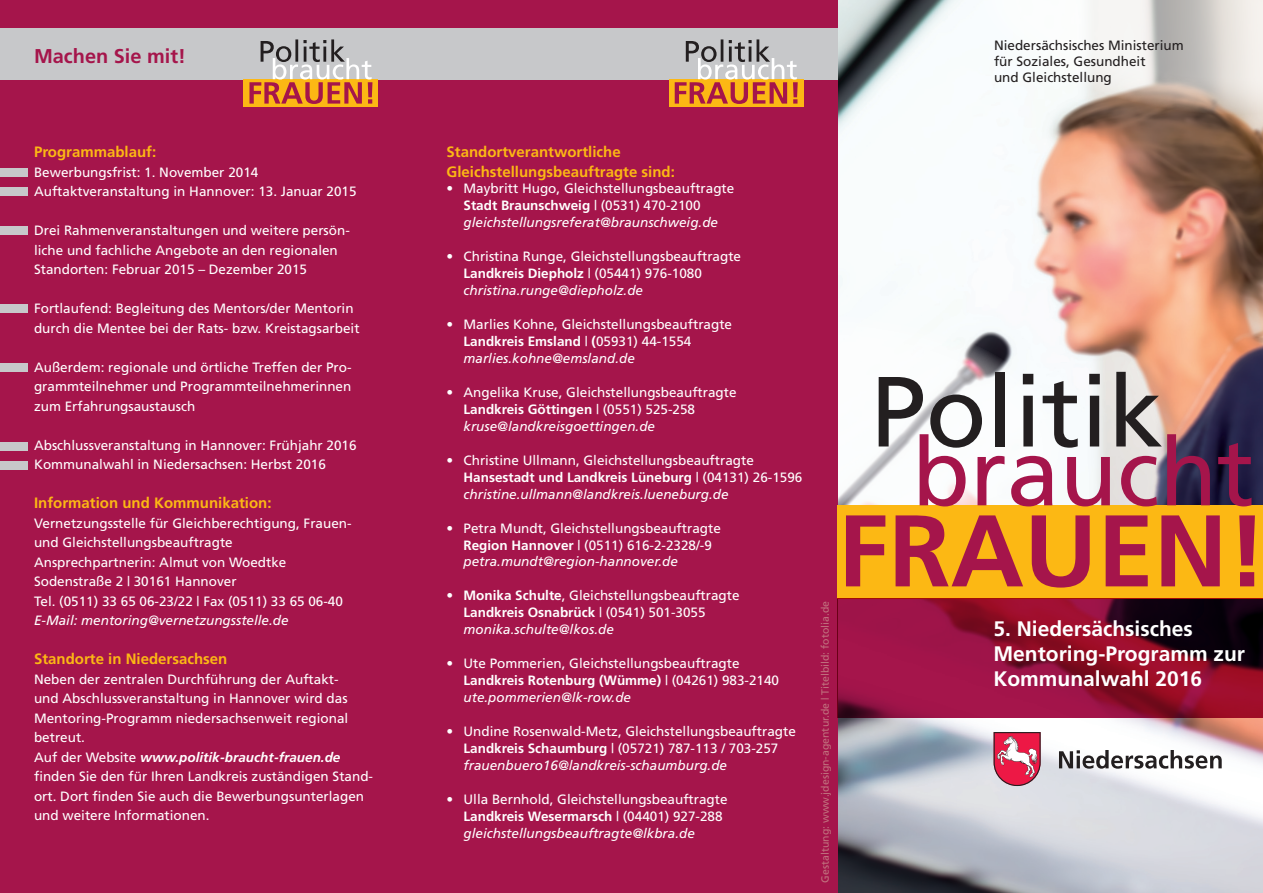
<style>
.page{position:relative;width:1263px;height:893px;background:#fff}
.page>*{position:absolute;margin:0;border:0;box-sizing:border-box;transform-origin:0 0}
.t1{font:700 101.55px "Frutiger";color:#a5154b}
.t2{font:99.6px "Frutiger";color:#231f20}
.t3{font:94.8px "Frutiger";color:#a5154b}
.t4{font:700 21px/25.2px "Frutiger";color:#fff}
.t5{font:700 19.95px "Frutiger";color:#a5154b}
.t6{font:700 15px/19.5px "Frutiger";color:#fcb814}
.t7{font:13.5px/17px "Frutiger";color:#fff}
.t8{font:13.5px/16.2px "Frutiger";color:#231f20}
.t9{font:italic 13.5px "Frutiger";color:#fff}
.t10{font:10.5px "Frutiger";color:#c1727e}
.s1{font-weight:700;font-style:italic}
.s2{font-weight:700}
.s3{font-style:italic}
</style>
<div class="page">
<img style="left:838px;top:0;width:425px;height:893px">
<svg style="left:838px;top:299px;width:243px;height:206px"></svg>
<svg style="left:968px;top:0;width:295px;height:128px"></svg>
<div style="left:0;top:0;width:838px;height:893px;background:#a5154b"></div>
<div style="left:0;top:168px;width:28px;height:9px;background:#c7c8ca"></div>
<div style="left:0;top:188px;width:28px;height:8px;background:#c7c8ca"></div>
<div style="left:0;top:227px;width:28px;height:8px;background:#c7c8ca"></div>
<div style="left:0;top:305px;width:28px;height:8px;background:#c7c8ca"></div>
<div style="left:0;top:363px;width:28px;height:9px;background:#c7c8ca"></div>
<div style="left:0;top:442px;width:28px;height:9px;background:#c7c8ca"></div>
<div style="left:0;top:462px;width:28px;height:8px;background:#c7c8ca"></div>
<div style="left:0;top:28px;width:838px;height:51px;background:#c7c8ca"></div>
<svg style="left:993px;top:732px;width:48px;height:54px"></svg>
<svg style="left:1059px;top:750px;width:163px;height:19px"></svg>
<div style="left:838px;top:505px;width:425px;height:94px;background:#fcb814"></div>
<svg style="left:838px;top:598px;width:425px;height:120px"></svg>
<div style="left:243px;top:79px;width:135px;height:28px;background:#fcb814"></div>
<svg style="left:249px;top:39px;width:123px;height:65px"></svg>
<div style="left:669px;top:79px;width:135px;height:28px;background:#fcb814"></div>
<svg style="left:675px;top:39px;width:123px;height:65px"></svg>
<h3 class="t5" style="left:34px;top:44px;width:153px">Machen Sie mit!</h3>
<p class="t6" style="left:34px;top:142px;width:124px">Programmablauf:</p>
<p class="t7" style="left:34px;top:162px;width:324px;line-height:19.5px">Bewerbungsfrist: 1. November 2014<br>Auftaktveranstaltung in Hannover: 13. Januar 2015</p>
<p class="t7" style="left:34px;top:220px;width:317px;line-height:19.5px">Drei Rahmenveranstaltungen und weitere persön&shy;liche und fachliche Angebote an den regionalen<br>Standorten: Februar 2015 – Dezember 2015</p>
<p class="t7" style="left:34px;top:298px;width:327px;line-height:19.5px">Fortlaufend: Begleitung des Mentors/der Mentorin durch die Mentee bei der Rats- bzw. Kreistagsarbeit</p>
<p class="t7" style="left:34px;top:357px;width:319px;line-height:19.5px;text-align:justify">Außerdem: regionale und örtliche Treffen der Pro&shy;grammteilnehmer und Programmteilnehmerinnen zum Erfahrungsaustausch</p>
<p class="t7" style="left:34px;top:435px;width:324px;line-height:19.5px">Abschlussveranstaltung in Hannover: Frühjahr 2016<br>Kommunalwahl in Niedersachsen: Herbst 2016</p>
<p class="t6" style="left:34px;top:493px;width:239px">Information und Kommunikation:</p>
<p class="t7" style="left:34px;top:513px;width:318px;line-height:19.5px">Vernetzungsstelle für Gleichberechtigung, Frauen&shy;und Gleichstellungsbeauftragte Ansprechpartnerin: Almut von Woedtke Sodenstraße 2 | 30161 Hannover<br>Tel. (0511) 33 65 06-23/22 | Fax (0511) 33 65 06-40</p>
<p class="t9" style="left:34px;top:612px;width:256px">E-Mail: mentoring@vernetzungsstelle.de</p>
<p class="t6" style="left:34px;top:649px;width:195px">Standorte in Niedersachsen</p>
<p class="t7" style="left:34px;top:669px;width:341px;line-height:19.5px">Neben der zentralen Durchführung der Auftakt-<br>und Abschlussveranstaltung in Hannover wird das Mentoring-Programm niedersachsenweit regional betreut.<br>Auf der Website <span class="s1">www.politik-braucht-frauen.de </span>finden Sie den für Ihren Landkreis zuständigen Stand&shy;ort. Dort finden Sie auch die Bewerbungsunterlagen und weitere Informationen.</p>
<p class="t8" style="left:994px;top:37px;width:191px">Niedersächsisches Ministerium für Soziales, Gesundheit<br>und Gleichstellung</p>
<p class="t6" style="left:446px;top:142px;width:230px">Standortverantwortliche<br>Gleichstellungsbeauftragte sind:</p>
<p class="t7" style="left:463px;top:180px;width:272px;text-indent:-17px">• Maybritt Hugo, Gleichstellungsbeauftragte<br><span class="s2">Stadt Braunschweig</span> | (0531) 470-2100 <span class="s3">gleichstellungsreferat@braunschweig.de</span></p>
<p class="t7" style="left:463px;top:248px;width:279px;text-indent:-17px">• Christina Runge, Gleichstellungsbeauftragte<br><span class="s2">Landkreis Diepholz</span> | (05441) 976-1080 <span class="s3">christina.runge@diepholz.de</span></p>
<p class="t7" style="left:463px;top:316px;width:270px;text-indent:-17px">• Marlies Kohne, Gleichstellungsbeauftragte<br><span class="s2">Landkreis Emsland</span> | <span class="s2">(</span>05931) 44-1554 <span class="s3">marlies.kohne@emsland.de</span></p>
<p class="t7" style="left:463px;top:384px;width:275px;text-indent:-17px">• Angelika Kruse, Gleichstellungsbeauftragte<br><span class="s2">Landkreis Göttingen</span> | (0551) 525-258 <span class="s3">kruse@landkreisgoettingen.de</span></p>
<p class="t7" style="left:463px;top:451px;width:340px;text-indent:-17px">• Christine Ullmann, Gleichstellungsbeauftragte<br><span class="s2">Hansestadt und Landkreis Lüneburg</span> | (04131) 26-1596 <span class="s3">christine.ullmann@landkreis.lueneburg.de</span></p>
<p class="t7" style="left:463px;top:519px;width:259px;text-indent:-17px">• Petra Mundt, Gleichstellungsbeauftragte<br><span class="s2">Region Hannover</span> | (0511) 616-2-2328/-9 <span class="s3">petra.mundt@region-hannover.de</span></p>
<p class="t7" style="left:463px;top:587px;width:278px;text-indent:-17px"><span class="s2">• Monika Schulte</span>, Gleichstellungsbeauftragte<br><span class="s2">Landkreis Osnabrück</span> | (0541) 501-3055 <span class="s3">monika.schulte@lkos.de</span></p>
<p class="t7" style="left:463px;top:655px;width:317px;text-indent:-17px">• Ute Pommerien, Gleichstellungsbeauftragte<br><span class="s2">Landkreis Rotenburg (Wümme)</span> | (04261) 983-2140 <span class="s3">ute.pommerien@lk-row.de</span></p>
<p class="t7" style="left:463px;top:723px;width:334px;text-indent:-17px">• Undine Rosenwald-Metz, Gleichstellungsbeauftragte<br><span class="s2">Landkreis Schaumburg</span> | (05721) 787-113 / 703-257 <span class="s3">frauenbuero16@landkreis-schaumburg.de</span></p>
<p class="t7" style="left:463px;top:790px;width:266px;text-indent:-17px">• Ulla Bernhold, Gleichstellungsbeauftragte<br><span class="s2">Landkreis Wesermarsch</span> | (04401) 927-288 <span class="s3">gleichstellungsbeauftragte@lkbra.de</span></p>
<p class="t10" style="left:819px;top:883px;width:283px;rotate:-90deg">Gestaltung: www.jdesign-agentur.de | Titelbild: fotolia.de</p>
<h2 class="t2" style="left:870px;top:353px;width:295px">Politik</h2>
<h3 class="t3" style="left:912px;top:417px;width:344px">braucht</h3>
<h1 class="t1" style="left:838px;top:491px;width:431px">FRAUEN!</h1>
<h3 class="t4" style="left:993px;top:616px;width:253px">5. Niedersächsisches<br>Mentoring-Programm zur<br>Kommunalwahl 2016</h3>
</div>
